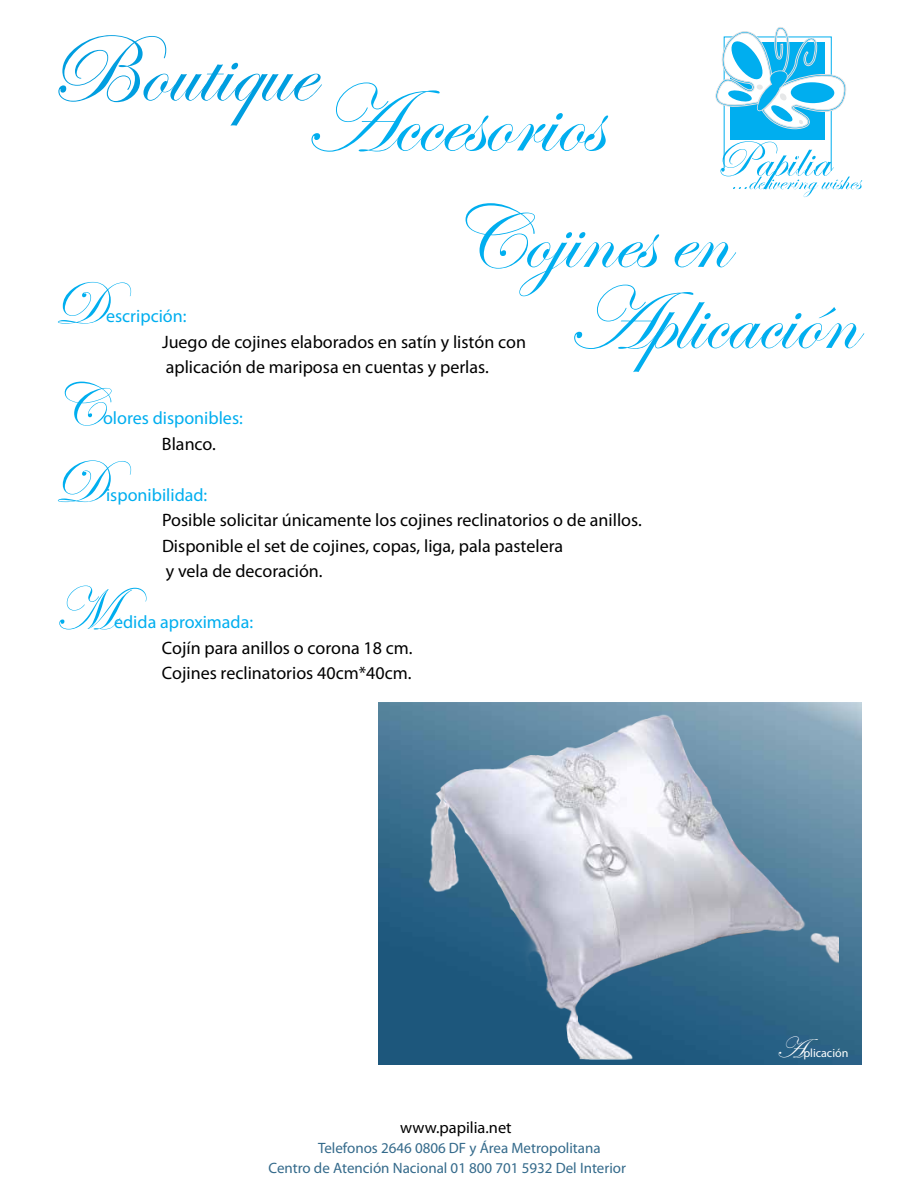
<style>
.page{position:relative;width:918px;height:1188px;background:#fff}
.page>*{position:absolute;margin:0;border:0;box-sizing:border-box;transform-origin:0 0}
.t1{font:97.95px "Edwardian Script ITC";color:#00aeef}
.t2{font:97.95px "Edwardian Script ITC";color:#009ee0}
.t3{font:91.2px "Edwardian Script ITC";color:#00aeef}
.t4{font:61.5px "Edwardian Script ITC";color:#00aeef}
.t5{font:30px "Edwardian Script ITC";color:#fff}
.t6{font:18px/25.5px "Myriad Pro";color:#000}
.t7{font:18px "Myriad Pro";color:#00aeef}
.t8{font:16.35px "Myriad Pro";color:#000}
.t9{font:15px/20.1px "Myriad Pro";color:#346a8b}
.t10{font:12px "Myriad Pro";color:#fff}
</style>
<div class="page">
<svg style="left:715px;top:27px;width:147px;height:170px"></svg>
<img style="left:378px;top:702px;width:484px;height:363px">
<img style="left:418px;top:702px;width:420px;height:363px">
<h1 class="t2" style="left:47px;top:16px;width:267px">Boutique</h1>
<h1 class="t1" style="left:303px;top:67px;width:301px">Accesorios</h1>
<h2 class="t3" style="left:450px;top:189px;width:280px">Cojines en</h2>
<h3 class="t4" style="left:54px;top:270px;width:54px">D</h3>
<h2 class="t3" style="left:566px;top:270px;width:291px">Aplicación</h2>
<p class="t7" style="left:106px;top:305px;width:82px">escripción:</p>
<p class="t6" style="left:162px;top:329px;width:366px">Juego de cojines elaborados en satín y listón con aplicación de mariposa en cuentas y perlas.</p>
<h3 class="t4" style="left:54px;top:372px;width:51px">C</h3>
<p class="t7" style="left:103px;top:407px;width:141px">olores disponibles:</p>
<p class="t6" style="left:162px;top:431px;width:55px">Blanco.</p>
<h3 class="t4" style="left:54px;top:448px;width:54px">D</h3>
<p class="t7" style="left:106px;top:484px;width:103px">isponibilidad:</p>
<p class="t6" style="left:162px;top:507px;width:481px">Posible solicitar únicamente los cojines reclinatorios o de anillos.<br>Disponible el set de cojines, copas, liga, pala pastelera<br>y vela de decoración.</p>
<h3 class="t4" style="left:54px;top:576px;width:94px">M</h3>
<p class="t7" style="left:114px;top:611px;width:141px">edida aproximada:</p>
<p class="t6" style="left:162px;top:635px;width:252px">Cojín para anillos o corona 18 cm.<br>Cojines reclinatorios 40cm*40cm.</p>
<p class="t8" style="left:400px;top:1117px;width:113px">www.papilia.net</p>
<p class="t9" style="left:268px;top:1137px;width:359px;text-indent:50px">Telefonos 2646 0806 DF y Área Metropolitana<br>Centro de Atención Nacional 01 800 701 5932 Del Interior</p>
<h3 class="t5" style="left:776px;top:1032px;width:29px">A</h3>
<p class="t10" style="left:803px;top:1046px;width:47px">plicación</p>
</div>
